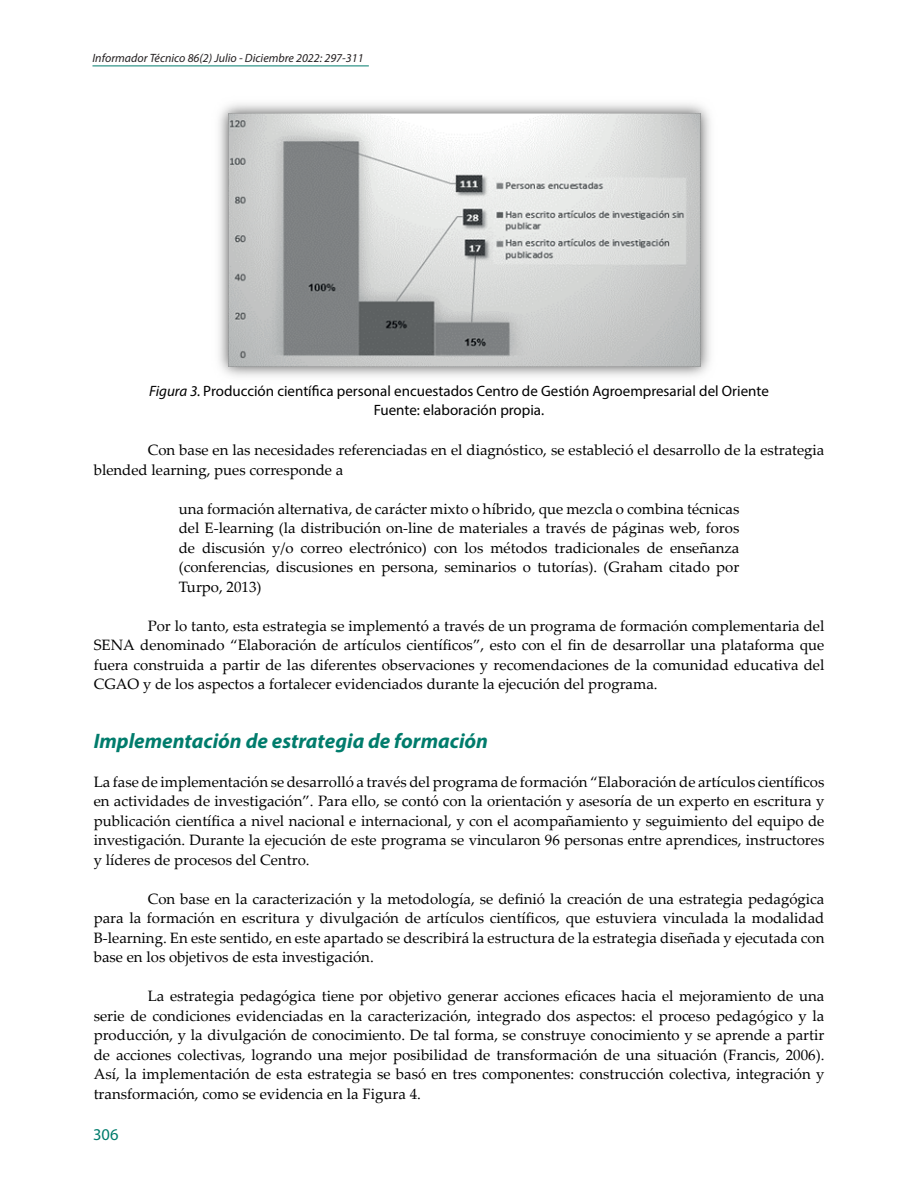
<style>
.page{position:relative;width:918px;height:1188px;background:#fff}
.page>*{position:absolute;margin:0;border:0;box-sizing:border-box;transform-origin:0 0}
.t1{font:italic 700 21px "Myriad Pro";color:#007c6c}
.t2{font:16.5px "Myriad Pro";color:#007c6c}
.t3{font:15px/19.5px "Palatino Linotype";color:#000;text-align:justify}
.t4{font:15px/19.5px "Myriad Pro";color:#000;text-align:center}
.t5{font:italic 12px "Myriad Pro";color:#231f20}
.s1{font-style:italic}
</style>
<div class="page">
<hr style="left:92px;top:66px;width:277px;height:1px;background:#007c6c">
<img style="left:218px;top:103px;width:493px;height:274px">
<p class="t5" style="left:92px;top:51px;width:273px">Informador Técnico 86(2) Julio - Diciembre 2022: 297-311</p>
<p class="t4" style="left:149px;top:381px;width:621px"><span class="s1">Figura 3.</span> Producción científica personal encuestados Centro de Gestión Agroempresarial del Oriente<br>Fuente: elaboración propia.</p>
<p class="t3" style="left:94px;top:440px;width:732px;text-indent:54px">Con base en las necesidades referenciadas en el diagnóstico, se estableció el desarrollo de la estrategia blended learning, pues corresponde a</p>
<p class="t3" style="left:179px;top:498px;width:562px">una formación alternativa, de carácter mixto o híbrido, que mezcla o combina técnicas del E-learning (la distribución on-line de materiales a través de páginas web, foros de discusión y/o correo electrónico) con los métodos tradicionales de enseñanza (conferencias, discusiones en persona, seminarios o tutorías). (Graham citado por Turpo, 2013)</p>
<p class="t3" style="left:94px;top:615px;width:732px;text-indent:54px">Por lo tanto, esta estrategia se implementó a través de un programa de formación complementaria del SENA denominado “Elaboración de artículos científicos”, esto con el fin de desarrollar una plataforma que fuera construida a partir de las diferentes observaciones y recomendaciones de la comunidad educativa del CGAO y de los aspectos a fortalecer evidenciados durante la ejecución del programa.</p>
<h1 class="t1" style="left:94px;top:727px;width:396px">Implementación de estrategia de formación</h1>
<p class="t3" style="left:94px;top:771px;width:732px">La fase de implementación se desarrolló a través del programa de formación “Elaboración de artículos científicos en actividades de investigación”. Para ello, se contó con la orientación y asesoría de un experto en escritura y publicación científica a nivel nacional e internacional, y con el acompañamiento y seguimiento del equipo de investigación. Durante la ejecución de este programa se vincularon 96 personas entre aprendices, instructores y líderes de procesos del Centro.</p>
<p class="t3" style="left:94px;top:888px;width:732px;text-indent:54px">Con base en la caracterización y la metodología, se definió la creación de una estrategia pedagógica para la formación en escritura y divulgación de artículos científicos, que estuviera vinculada la modalidad B-learning. En este sentido, en este apartado se describirá la estructura de la estrategia diseñada y ejecutada con base en los objetivos de esta investigación.</p>
<p class="t3" style="left:94px;top:986px;width:732px;text-indent:54px">La estrategia pedagógica tiene por objetivo generar acciones eficaces hacia el mejoramiento de una serie de condiciones evidenciadas en la caracterización, integrado dos aspectos: el proceso pedagógico y la producción, y la divulgación de conocimiento. De tal forma, se construye conocimiento y se aprende a partir de acciones colectivas, logrando una mejor posibilidad de transformación de una situación (Francis, 2006).<br>Así, la implementación de esta estrategia se basó en tres componentes: construcción colectiva, integración y transformación, como se evidencia en la Figura 4.</p>
<p class="t2" style="left:93px;top:1124px;width:27px">306</p>
</div>
